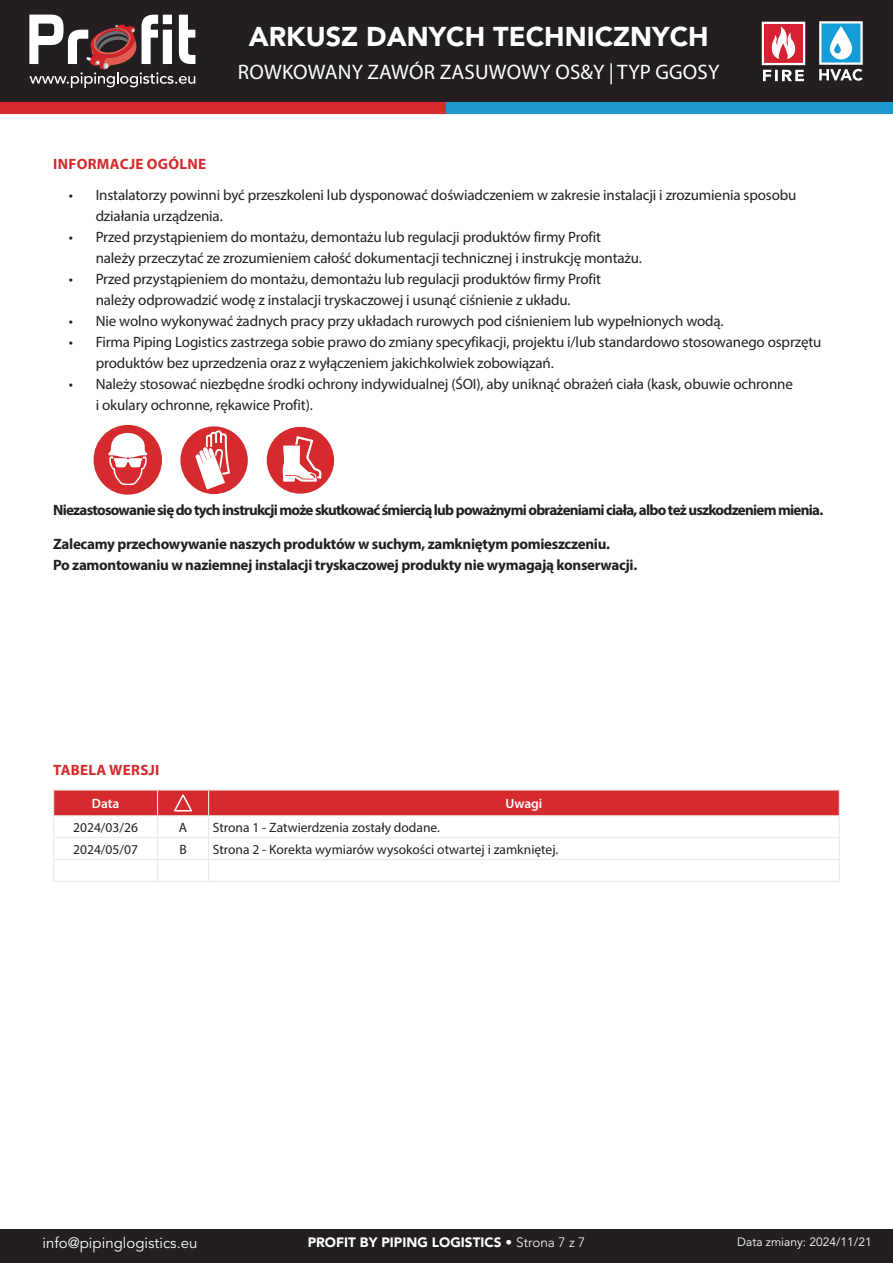
<style>
.page{position:relative;width:893px;height:1263px;background:#fff}
.page>*{position:absolute;margin:0;border:0;box-sizing:border-box;transform-origin:0 0}
.t1{font:900 27px "Avenir LT Std";color:#fff}
.t2{font:21px "Myriad Pro";letter-spacing:.01em;color:#fff}
.t3{font:15px/21px "Myriad Pro";letter-spacing:-.01em;color:#231f20}
.Lopende_tekst{font:700 15px/21px "Myriad Pro";letter-spacing:-.025em;color:#231f20}
.Lopende_tekst-2{font:700 15px "Myriad Pro";letter-spacing:-.05em;color:#231f20}
.Titles{font:700 15px "Myriad Pro";letter-spacing:.02em;color:#d52b2e}
.t4{font:15px "Avenir LT Std";color:#fff}
.Table_body_left{font:13.5px "Myriad Pro";color:#231f20}
.t5{font:900 13.5px "Avenir LT Std";color:#fff}
.Table_body_centered{font:13.5px "Myriad Pro";color:#231f20}
.Table_header_-_White_text{font:600 13.5px "Myriad Pro";letter-spacing:-.005em;color:#fff}
.t6{font:12px "Avenir LT Std";color:#fff}
.s1{font-weight:300}
</style>
<div class="page">
<hr style="left:53px;top:881px;width:105px;height:1px;background:#e8eae8">
<hr style="left:158px;top:881px;width:51px;height:1px;background:#e8eae8">
<hr style="left:209px;top:881px;width:631px;height:1px;background:#e8eae8">
<hr style="left:53px;top:789px;width:105px;height:1px;background:#e8eae8">
<hr style="left:158px;top:789px;width:51px;height:1px;background:#e8eae8">
<hr style="left:209px;top:789px;width:631px;height:1px;background:#e8eae8">
<svg style="left:53px;top:790px;width:787px;height:91px"></svg>
<svg style="left:267px;top:427px;width:67px;height:67px"></svg>
<svg style="left:180px;top:426px;width:68px;height:68px"></svg>
<svg style="left:93px;top:424px;width:69px;height:71px"></svg>
<div style="left:0;top:1229px;width:893px;height:34px;background:#231f20"></div>
<div style="left:0;top:0;width:893px;height:103px;background:#231f20"></div>
<div style="left:0;top:103px;width:446px;height:11px;background:#d52b2e"></div>
<div style="left:446px;top:103px;width:447px;height:11px;background:#1c98ce"></div>
<svg style="left:29px;top:15px;width:166px;height:73px"></svg>
<svg style="left:762px;top:22px;width:43px;height:59px"></svg>
<svg style="left:819px;top:21px;width:44px;height:60px"></svg>
<h1 class="t1" style="left:249px;top:21px;width:461px">ARKUSZ DANYCH TECHNICZNYCH</h1>
<h2 class="t2" style="left:238px;top:59px;width:483px">ROWKOWANY ZAWÓR ZASUWOWY OS&amp;Y | TYP GGOSY</h2>
<p class="Titles" style="left:53px;top:154px;width:154px">INFORMACJE OGÓLNE</p>
<p class="t3" style="left:96px;top:184px;width:702px;text-indent:-27px">• Instalatorzy powinni być przeszkoleni lub dysponować doświadczeniem w zakresie instalacji i zrozumienia sposobu działania urządzenia.</p>
<p class="t3" style="left:96px;top:226px;width:548px;text-indent:-27px">• Przed przystąpieniem do montażu, demontażu lub regulacji produktów firmy Profit należy przeczytać ze zrozumieniem całość dokumentacji technicznej i instrukcję montażu.</p>
<p class="t3" style="left:69px;top:268px;width:534px;text-align:center">• Przed przystąpieniem do montażu, demontażu lub regulacji produktów firmy Profit należy odprowadzić wodę z instalacji tryskaczowej i usunąć ciśnienie z układu.</p>
<p class="t3" style="left:69px;top:310px;width:656px">• Nie wolno wykonywać żadnych pracy przy układach rurowych pod ciśnieniem lub wypełnionych wodą.</p>
<p class="t3" style="left:96px;top:331px;width:727px;text-indent:-27px">• Firma Piping Logistics zastrzega sobie prawo do zmiany specyfikacji, projektu i/lub standardowo stosowanego osprzętu produktów bez uprzedzenia oraz z wyłączeniem jakichkolwiek zobowiązań.</p>
<p class="t3" style="left:96px;top:373px;width:699px;text-indent:-27px">• Należy stosować niezbędne środki ochrony indywidualnej (ŚOI), aby uniknąć obrażeń ciała (kask, obuwie ochronne i okulary ochronne, rękawice Profit).</p>
<p class="Lopende_tekst-2" style="left:53px;top:500px;width:772px">Niezastosowanie się do tych instrukcji może skutkować śmiercią lub poważnymi obrażeniami ciała, albo też uszkodzeniem mienia.</p>
<p class="Lopende_tekst" style="left:53px;top:533px;width:586px">Zalecamy przechowywanie naszych produktów w suchym, zamkniętym pomieszczeniu.<br>Po zamontowaniu w naziemnej instalacji tryskaczowej produkty nie wymagają konserwacji.</p>
<p class="Titles" style="left:53px;top:760px;width:108px">TABELA WERSJI</p>
<p class="Table_header_-_White_text" style="left:92px;top:795px;width:29px">Data</p>
<p class="Table_header_-_White_text" style="left:505px;top:795px;width:38px">Uwagi</p>
<p class="Table_body_centered" style="left:73px;top:819px;width:66px">2024/03/26</p>
<p class="Table_body_centered" style="left:179px;top:819px;width:10px">A</p>
<p class="Table_body_left" style="left:213px;top:819px;width:229px">Strona 1 - Zatwierdzenia zostały dodane.</p>
<p class="Table_body_centered" style="left:73px;top:841px;width:66px">2024/05/07</p>
<p class="Table_body_centered" style="left:179px;top:841px;width:9px">B</p>
<p class="Table_body_left" style="left:213px;top:841px;width:347px">Strona 2 - Korekta wymiarów wysokości otwartej i zamkniętej.</p>
<p class="t4" style="left:43px;top:1234px;width:157px">info@pipinglogistics.eu</p>
<p class="t5" style="left:308px;top:1234px;width:279px">PROFIT BY PIPING LOGISTICS • <span class="s1">Strona 7 z 7</span></p>
<p class="t6" style="left:737px;top:1235px;width:136px">Data zmiany: 2024/11/21</p>
</div>
